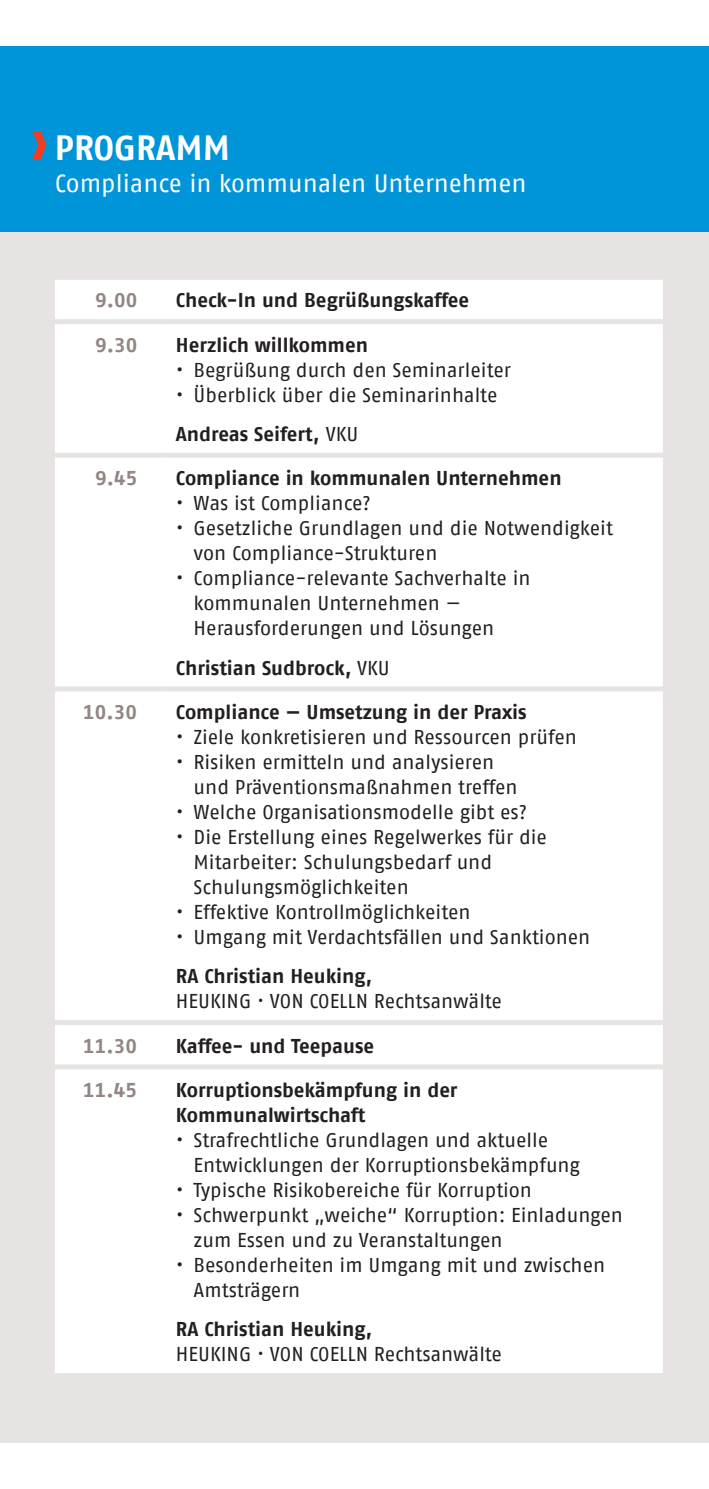
<style>
.page{position:relative;width:709px;height:1489px;background:#fff}
.page>*{position:absolute;margin:0;border:0;box-sizing:border-box;transform-origin:0 0}
.t1{font:700 35px "Fago No";color:#fff}
.t2{font:25px "Fago No";letter-spacing:-.005em;color:#fff}
.t3{font:20px/25px "Fago No";letter-spacing:-.005em;color:#231f20}
.t4{font:700 20px/25px "Fago No";color:#231f20}
.t5{font:20px "Fago No Bold Tf";color:#938784}
.s1{font-weight:700}
.s2{font-weight:400}
</style>
<div class="page">
<div style="left:0;top:46px;width:709px;height:186px;background:#0095d9"></div>
<div style="left:0;top:232px;width:709px;height:1210px;background:#e6e3e2"></div>
<svg style="left:32px;top:132px;width:14px;height:28px"></svg>
<div style="left:55px;top:280px;width:608px;height:1092px;background:#fff"></div>
<div style="left:55px;top:319px;width:110px;height:5px;background:#e6e3e2"></div>
<div style="left:165px;top:319px;width:498px;height:5px;background:#e6e3e2"></div>
<div style="left:55px;top:452px;width:110px;height:5px;background:#e6e3e2"></div>
<div style="left:165px;top:452px;width:498px;height:5px;background:#e6e3e2"></div>
<div style="left:55px;top:686px;width:110px;height:5px;background:#e6e3e2"></div>
<div style="left:165px;top:686px;width:498px;height:5px;background:#e6e3e2"></div>
<div style="left:55px;top:1020px;width:110px;height:5px;background:#e6e3e2"></div>
<div style="left:165px;top:1020px;width:498px;height:5px;background:#e6e3e2"></div>
<div style="left:55px;top:1064px;width:110px;height:5px;background:#e6e3e2"></div>
<div style="left:165px;top:1064px;width:498px;height:5px;background:#e6e3e2"></div>
<h1 class="t1" style="left:55px;top:127px;width:177px">PROGRAMM</h1>
<p class="t2" style="left:55px;top:169px;width:473px">Compliance in kommunalen Unternehmen</p>
<p class="t5" style="left:95px;top:289px;width:44px">9.00</p>
<p class="t4" style="left:176px;top:288px;width:295px">Check-In und Begrüßungskaffee</p>
<p class="t5" style="left:95px;top:333px;width:44px">9.30</p>
<p class="t4" style="left:176px;top:332px;width:194px">Herzlich willkommen</p>
<p class="t3" style="left:176px;top:357px;width:336px">• Begrüßung durch den Seminarleiter</p>
<p class="t3" style="left:176px;top:375px;width:323px;line-height:39.2px">• Überblick über die Seminarinhalte<br><span class="s1">Andreas Seifert,</span> VKU</p>
<p class="t5" style="left:95px;top:466px;width:44px">9.45</p>
<p class="t4" style="left:176px;top:465px;width:387px">Compliance in kommunalen Unternehmen</p>
<p class="t3" style="left:176px;top:490px;width:197px">• Was ist Compliance?</p>
<p class="t3" style="left:194px;top:515px;width:421px;text-indent:-18px">• Gesetzliche Grundlagen und die Notwendigkeit von Compliance-Strukturen</p>
<p class="t3" style="left:194px;top:565px;width:338px;text-indent:-18px">• Compliance-relevante Sachverhalte in kommunalen Unternehmen —<br>Herausforderungen und Lösungen</p>
<p class="t4" style="left:176px;top:655px;width:215px">Christian Sudbrock, <span class="s2">VKU</span></p>
<p class="t5" style="left:83px;top:700px;width:55px">10.30</p>
<p class="t4" style="left:176px;top:699px;width:352px">Compliance — Umsetzung in der Praxis</p>
<p class="t3" style="left:176px;top:724px;width:402px">• Ziele konkretisieren und Ressourcen prüfen</p>
<p class="t3" style="left:194px;top:749px;width:325px;text-indent:-18px">• Risiken ermitteln und analysieren und Präventionsmaßnahmen treffen</p>
<p class="t3" style="left:176px;top:799px;width:353px">• Welche Organisationsmodelle gibt es?</p>
<p class="t3" style="left:194px;top:824px;width:355px;text-indent:-18px">• Die Erstellung eines Regelwerkes für die<br>Mitarbeiter: Schulungsbedarf und<br>Schulungsmöglichkeiten</p>
<p class="t3" style="left:176px;top:899px;width:296px">• Effektive Kontrollmöglichkeiten</p>
<p class="t3" style="left:176px;top:924px;width:416px">• Umgang mit Verdachtsfällen und Sanktionen</p>
<p class="t4" style="left:176px;top:963px;width:198px">RA Christian Heuking,</p>
<p class="t3" style="left:176px;top:988px;width:328px">HEUKING · VON COELLN Rechtsanwälte</p>
<p class="t5" style="left:83px;top:1033px;width:55px">11.30</p>
<p class="t4" style="left:176px;top:1032px;width:200px">Kaffee- und Teepause</p>
<p class="t5" style="left:83px;top:1078px;width:55px">11.45</p>
<p class="t4" style="left:176px;top:1077px;width:283px">Korruptionsbekämpfung in der<br>Kommunalwirtschaft</p>
<p class="t3" style="left:194px;top:1127px;width:388px;text-indent:-18px">• Strafrechtliche Grundlagen und aktuelle<br>Entwicklungen der Korruptionsbekämpfung</p>
<p class="t3" style="left:176px;top:1177px;width:357px">• Typische Risikobereiche für Korruption</p>
<p class="t3" style="left:194px;top:1202px;width:431px;text-indent:-18px">• Schwerpunkt „weiche“ Korruption: Einladungen zum Essen und zu Veranstaltungen</p>
<p class="t3" style="left:194px;top:1252px;width:413px;text-indent:-18px">• Besonderheiten im Umgang mit und zwischen<br>Amtsträgern</p>
<p class="t4" style="left:176px;top:1316px;width:198px">RA Christian Heuking,</p>
<p class="t3" style="left:176px;top:1341px;width:328px">HEUKING · VON COELLN Rechtsanwälte</p>
</div>
